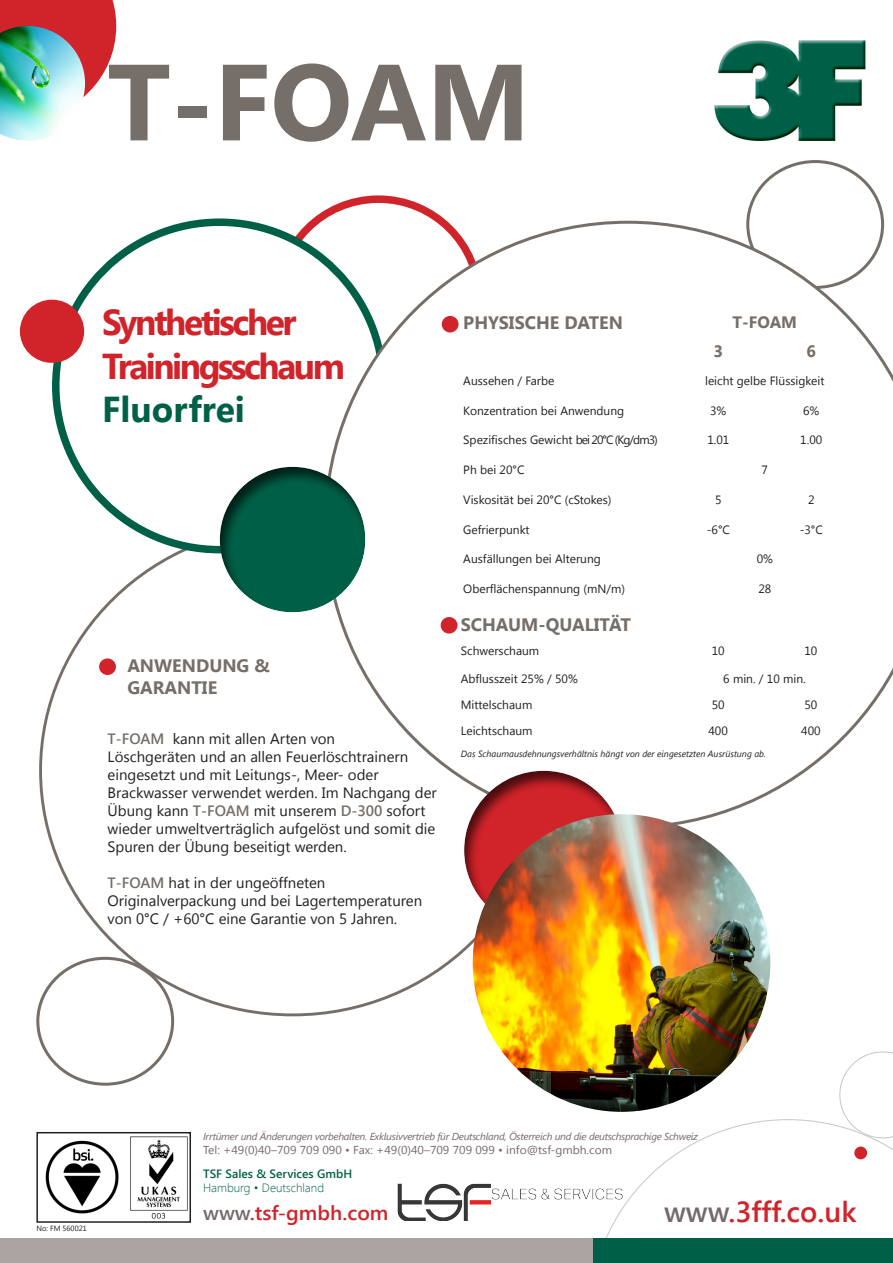
<style>
.page{position:relative;width:893px;height:1263px;background:#fff}
.page>*{position:absolute;margin:0;border:0;box-sizing:border-box;transform-origin:0 0}
.t1{font:700 108px "Segoe UI";color:#766e68}
.t2{font:700 36px/43.2px "Segoe UI";letter-spacing:-.07em;color:#d1232a}
.t3{font:700 36px "Segoe UI";color:#006047}
.t4{font:600 28.95px "Segoe UI";color:#d1232a}
.t5{font:600 20.1px "Segoe UI";color:#d1232a;scale:1.04 1}
.t6{font:700 18px/21.6px "Segoe UI";color:#766e68}
.t7{font:700 16.5px "Segoe UI";color:#766e68}
.t8{font:15px/18px "Segoe UI";color:#231f20}
.t9{font:12px "Segoe UI";color:#231f20}
.t10{font:600 12px "Segoe UI";color:#006047}
.t11{font:300 12px "Segoe UI";color:#006047}
.t12{font:11.55px "Segoe UI";color:#76696a;scale:1.04 1}
.t13{font:italic 10.05px "Segoe UI";letter-spacing:-.03em;color:#76696a;scale:1.04 1}
.t14{font:italic 9px "Segoe UI";color:#231f20}
.t15{font:7.5px "Segoe UI";color:#231f20}
.s1{font-weight:600;color:#766e68}
.s2{color:#76696a}
</style>
<div class="page">
<div style="left:36px;top:957px;width:138px;height:129px;border:3px solid #766e68;border-radius:50%"></div>
<svg style="left:0;top:0;width:116px;height:96px;background:#d74046"></svg>
<img style="left:0;top:26px;width:85px;height:115px">
<div style="left:23px;top:303px;width:58px;height:57px;background:#d1232a;border-radius:50%"></div>
<div style="left:20px;top:300px;width:64px;height:63px;border:6px solid #d1232a;border-radius:50%"></div>
<svg style="left:593px;top:1051px;width:300px;height:187px"></svg>
<div style="left:854px;top:1146px;width:13px;height:13px;background:#d1232a;border-radius:50%"></div>
<div style="left:0;top:1238px;width:893px;height:25px;background:#aca3a3"></div>
<div style="left:594px;top:1238px;width:299px;height:25px;background:#006047"></div>
<svg style="left:324px;top:221px;width:569px;height:608px"></svg>
<div style="left:442px;top:317px;width:16px;height:15px;background:#d1232a;border-radius:50%"></div>
<div style="left:442px;top:316px;width:17px;height:16px;border:2px solid #d1232a;border-radius:50%"></div>
<div style="left:441px;top:618px;width:16px;height:15px;background:#d1232a;border-radius:50%"></div>
<div style="left:441px;top:617px;width:16px;height:17px;border:2px solid #d1232a;border-radius:50%"></div>
<div style="left:219px;top:463px;width:147px;height:150px;background:#231f20;opacity:.75"></div>
<div style="left:100px;top:659px;width:15px;height:15px;background:#d1232a;border-radius:50%"></div>
<div style="left:99px;top:658px;width:17px;height:17px;border:2px solid #d1232a;border-radius:50%"></div>
<div style="left:463px;top:770px;width:161px;height:160px;background:#231f20;opacity:.75"></div>
<img style="left:473px;top:814px;width:297px;height:298px;border-radius:149px">
<img style="left:714px;top:40px;width:152px;height:101px">
<img style="left:45px;top:1136px;width:143px;height:83px">
<div style="left:36px;top:1132px;width:155px;height:91px;border:2px solid #231f20"></div>
<img style="left:397px;top:1174px;width:229px;height:46px">
<h1 class="t1" style="left:107px;top:25px;width:424px">T-FOAM</h1>
<h2 class="t2" style="left:102px;top:299px;width:244px">Synthetischer<br>Trainingsschaum</h2>
<h2 class="t3" style="left:102px;top:383px;width:144px">Fluorfrei</h2>
<p class="t6" style="left:127px;top:654px;width:144px">ANWENDUNG &amp;<br>GARANTIE</p>
<p class="t8" style="left:108px;top:729px;width:331px"><span class="s1">T-FOAM</span> kann mit allen Arten von<br>Löschgeräten und an allen Feuerlöschtrainern eingesetzt und mit Leitungs-, Meer- oder Brackwasser verwendet werden. Im Nachgang der Übung kann <span class="s1">T-FOAM</span> mit unserem <span class="s1">D-300</span> sofort wieder umweltverträglich aufgelöst und somit die Spuren der Übung beseitigt werden.</p>
<p class="t8" style="left:108px;top:873px;width:316px"><span class="s1">T-FOAM</span> hat in der ungeöffneten<br>Originalverpackung und bei Lagertemperaturen von 0°C / +60°C eine Garantie von 5 Jahren.</p>
<p class="t6" style="left:463px;top:311px;width:161px">PHYSISCHE DATEN</p>
<p class="t7" style="left:732px;top:310px;width:66px">T-FOAM</p>
<p class="t7" style="left:714px;top:339px;width:11px">3</p>
<p class="t7" style="left:806px;top:339px;width:11px">6</p>
<p class="t9" style="left:463px;top:372px;width:93px">Aussehen / Farbe</p>
<p class="t9" style="left:705px;top:372px;width:121px">leicht gelbe Flüssigkeit</p>
<p class="t9" style="left:463px;top:402px;width:162px">Konzentration bei Anwendung</p>
<p class="t9" style="left:710px;top:402px;width:18px">3%</p>
<p class="t9" style="left:803px;top:402px;width:18px">6%</p>
<p class="t9" style="left:463px;top:432px;width:196px">Spezifisches Gewicht bei 20°C (Kg/dm3)</p>
<p class="t9" style="left:707px;top:432px;width:24px">1.01</p>
<p class="t9" style="left:800px;top:432px;width:24px">1.00</p>
<p class="t9" style="left:463px;top:462px;width:63px">Ph bei 20°C</p>
<p class="t9" style="left:761px;top:462px;width:8px">7</p>
<p class="t9" style="left:463px;top:491px;width:150px">Viskosität bei 20°C (cStokes)</p>
<p class="t9" style="left:715px;top:491px;width:8px">5</p>
<p class="t9" style="left:808px;top:491px;width:8px">2</p>
<p class="t9" style="left:463px;top:521px;width:68px">Gefrierpunkt</p>
<p class="t9" style="left:707px;top:521px;width:25px">-6°C</p>
<p class="t9" style="left:800px;top:521px;width:25px">-3°C</p>
<p class="t9" style="left:463px;top:551px;width:139px">Ausfällungen bei Alterung</p>
<p class="t9" style="left:757px;top:551px;width:18px">0%</p>
<p class="t9" style="left:463px;top:581px;width:163px">Oberflächenspannung (mN/m)</p>
<p class="t9" style="left:758px;top:581px;width:14px">28</p>
<p class="t6" style="left:461px;top:613px;width:172px">SCHAUM-QUALITÄT</p>
<p class="t9" style="left:461px;top:643px;width:80px">Schwerschaum</p>
<p class="t9" style="left:712px;top:643px;width:14px">10</p>
<p class="t9" style="left:804px;top:643px;width:14px">10</p>
<p class="t9" style="left:461px;top:670px;width:119px">Abflusszeit 25% / 50%</p>
<p class="t9" style="left:723px;top:670px;width:84px">6 min. / 10 min.</p>
<p class="t9" style="left:461px;top:696px;width:73px">Mittelschaum</p>
<p class="t9" style="left:712px;top:696px;width:14px">50</p>
<p class="t9" style="left:804px;top:696px;width:14px">50</p>
<p class="t9" style="left:461px;top:723px;width:73px">Leichtschaum</p>
<p class="t9" style="left:708px;top:723px;width:21px">400</p>
<p class="t9" style="left:801px;top:723px;width:21px">400</p>
<p class="t14" style="left:461px;top:747px;width:307px">Das Schaumausdehnungsverhältnis hängt von der eingesetzten Ausrüstung ab.</p>
<p class="t15" style="left:36px;top:1223px;width:52px">No: FM 560021</p>
<p class="t13" style="left:203px;top:1129px;width:477px">Irrtümer und Änderungen vorbehalten. Exklusivvertrieb für Deutschland, Österreich und die deutschsprachige Schweiz</p>
<p class="t12" style="left:203px;top:1142px;width:395px">Tel: +49(0)40–709 709 090 • Fax: +49(0)40–709 709 099 • info@tsf-gmbh.com</p>
<p class="t10" style="left:203px;top:1165px;width:151px">TSF Sales &amp; Services GmbH</p>
<p class="t11" style="left:203px;top:1180px;width:122px">Hamburg • Deutschland</p>
<h3 class="t5" style="left:203px;top:1199px;width:180px"><span class="s2">www</span>.tsf-gmbh.com</h3>
<h3 class="t4" style="left:664px;top:1191px;width:194px"><span class="s2">www</span>.3fff.co.uk</h3>
</div>
